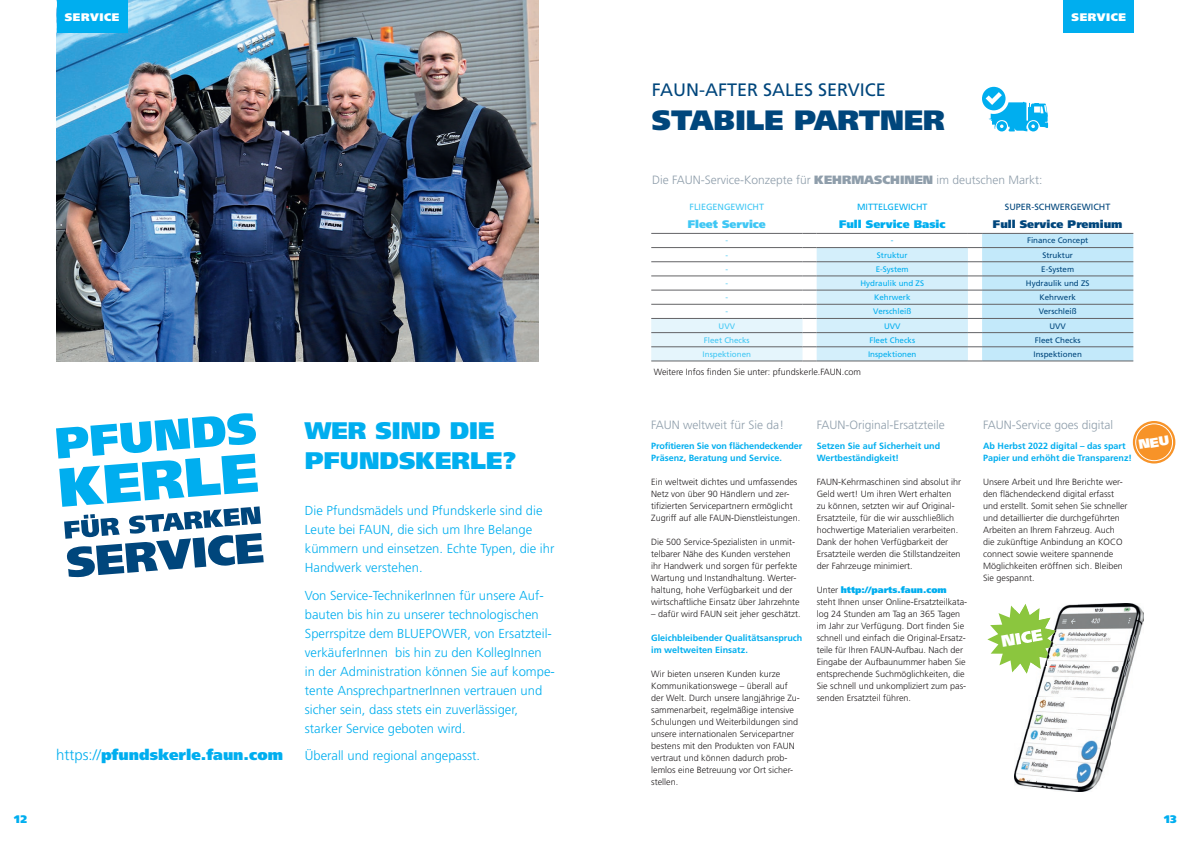
<style>
.page{position:relative;width:1191px;height:842px;background:#fff}
.page>*{position:absolute;margin:0;border:0;box-sizing:border-box;transform-origin:0 0}
.t1{font:900 28px "Frutiger";color:#00467c}
.t2{font:900 24px/30px "Frutiger";color:#00aeef}
.t3{font:18px "Frutiger";color:#00467c}
.t4{font:900 16.3px "Frutiger";color:#fff}
.t5{font:900 15px "Frutiger";color:#00aeef}
.t6{font:300 13px/19px "Frutiger";color:#00aeef}
.t7{font:300 12px "Frutiger";color:#8f9eab}
.t8{font:900 11px "Frutiger";color:#00aeef}
.t9{font:900 11px "Frutiger";color:#00467c}
.t10{font:900 11px "Frutiger";letter-spacing:.05em;color:#fff}
.t11{font:900 11px "Frutiger";color:#40c7f4}
.t12{font:300 9px/12px "Frutiger";color:#231f20}
.t13{font:700 9px/12px "Frutiger";color:#00aeef}
.t14{font:9px "Frutiger";color:#00467c}
.t15{font:9px "Frutiger";color:#40c7f4}
.t16{font:9px "Frutiger";color:#00aeef}
.t17{font:8px "Frutiger";color:#00467c}
.t18{font:8px "Frutiger";color:#00aeef}
.t19{font:8px "Frutiger";color:#40c7f4}
.s1{font-weight:900}
.s2{font-weight:300}
.s3{font-weight:900;color:#00aeef}
</style>
<div class="page">
<img style="left:57px;top:0;width:482px;height:361px">
<svg style="left:982px;top:87px;width:66px;height:44px"></svg>
<div style="left:57px;top:0;width:71px;height:33px;background:#00aeef"></div>
<div style="left:1063px;top:0;width:71px;height:33px;background:#00aeef"></div>
<svg style="left:651px;top:233px;width:482px;height:129px"></svg>
<hr style="left:982px;top:361px;width:151px;height:1px;background:#636366">
<svg style="left:56px;top:413px;width:208px;height:164px"></svg>
<svg style="left:1132px;top:421px;width:43px;height:42px"></svg>
<div style="left:1135px;top:424px;width:37px;height:37px;background:#f79328;border-radius:50%"></div>
<div style="left:1135px;top:423px;width:37px;height:38px;border:1px solid #fff;border-radius:50%"></div>
<svg style="left:987px;top:605px;width:27px;height:68px"></svg>
<img style="left:1057px;top:604px;width:86px;height:62px">
<img style="left:1014px;top:666px;width:117px;height:126px">
<img style="left:1014px;top:604px;width:21px;height:25px">
<img style="left:1035px;top:608px;width:22px;height:61px">
<img style="left:1014px;top:645px;width:22px;height:29px">
<img style="left:1014px;top:629px;width:29px;height:16px">
<p class="t10" style="left:65px;top:10px;width:56px">SERVICE</p>
<p class="t10" style="left:1071px;top:10px;width:56px">SERVICE</p>
<h3 class="t3" style="left:652px;top:79px;width:236px">FAUN-AFTER SALES SERVICE</h3>
<h1 class="t1" style="left:652px;top:103px;width:294px">STABILE PARTNER</h1>
<h3 class="t7" style="left:652px;top:173px;width:392px">Die FAUN-Service-Konzepte für <span class="s1">KEHRMASCHINEN</span> im deutschen Markt:</h3>
<p class="t15" style="left:689px;top:201px;width:76px">FLIEGENGEWICHT</p>
<p class="t16" style="left:857px;top:201px;width:72px">MITTELGEWICHT</p>
<p class="t14" style="left:1005px;top:201px;width:107px">SUPER-SCHWERGEWICHT</p>
<p class="t11" style="left:688px;top:217px;width:80px">Fleet Service</p>
<p class="t8" style="left:839px;top:217px;width:108px">Full Service Basic</p>
<p class="t9" style="left:993px;top:217px;width:131px">Full Service Premium</p>
<p class="t19" style="left:725px;top:236px;width:4px">-</p>
<p class="t18" style="left:891px;top:236px;width:4px">-</p>
<p class="t17" style="left:1027px;top:236px;width:63px">Finance Concept</p>
<p class="t19" style="left:725px;top:250px;width:4px">-</p>
<p class="t18" style="left:877px;top:250px;width:32px">Struktur</p>
<p class="t17" style="left:1042px;top:250px;width:32px">Struktur</p>
<p class="t19" style="left:725px;top:264px;width:4px">-</p>
<p class="t18" style="left:876px;top:264px;width:34px">E-System</p>
<p class="t17" style="left:1041px;top:264px;width:34px">E-System</p>
<p class="t19" style="left:725px;top:279px;width:4px">-</p>
<p class="t18" style="left:860px;top:279px;width:65px">Hydraulik und ZS</p>
<p class="t17" style="left:1026px;top:279px;width:65px">Hydraulik und ZS</p>
<p class="t19" style="left:725px;top:293px;width:4px">-</p>
<p class="t18" style="left:874px;top:293px;width:38px">Kehrwerk</p>
<p class="t17" style="left:1039px;top:293px;width:38px">Kehrwerk</p>
<p class="t19" style="left:725px;top:307px;width:4px">-</p>
<p class="t18" style="left:873px;top:307px;width:39px">Verschleiß</p>
<p class="t17" style="left:1038px;top:307px;width:39px">Verschleiß</p>
<p class="t19" style="left:718px;top:321px;width:18px">UVV</p>
<p class="t18" style="left:884px;top:321px;width:18px">UVV</p>
<p class="t17" style="left:1049px;top:321px;width:18px">UVV</p>
<p class="t19" style="left:704px;top:335px;width:47px">Fleet Checks</p>
<p class="t18" style="left:869px;top:335px;width:47px">Fleet Checks</p>
<p class="t17" style="left:1034px;top:335px;width:47px">Fleet Checks</p>
<p class="t19" style="left:702px;top:349px;width:50px">Inspektionen</p>
<p class="t18" style="left:868px;top:349px;width:50px">Inspektionen</p>
<p class="t17" style="left:1033px;top:349px;width:50px">Inspektionen</p>
<h3 class="t5" style="left:56px;top:745px;width:228px"><span class="s2">https://</span>pfundskerle.faun.com</h3>
<h2 class="t2" style="left:305px;top:415px;width:213px">WER SIND DIE<br>PFUNDSKERLE?</h2>
<h3 class="t6" style="left:305px;top:502px;width:251px">Die Pfundsmädels und Pfundskerle sind die Leute bei FAUN, die sich um Ihre Belange kümmern und einsetzen. Echte Typen, die ihr Handwerk verstehen.</h3>
<p class="t6" style="left:305px;top:586px;width:251px">Von Service-TechnikerInnen für unsere Auf&shy;bauten bis hin zu unserer technologischen Sperrspitze dem BLUEPOWER, von Ersatzteil&shy;verkäuferInnen bis hin zu den KollegInnen in der Administration können Sie auf kompe&shy;tente AnsprechpartnerInnen vertrauen und sicher sein, dass stets ein zuverlässiger, starker Service geboten wird.</p>
<h3 class="t6" style="left:305px;top:747px;width:177px">Überall und regional angepasst.</h3>
<p class="t12" style="left:653px;top:366px;width:209px">Weitere Infos finden Sie unter: pfundskerle.FAUN.com</p>
<h3 class="t7" style="left:651px;top:418px;width:134px">FAUN weltweit für Sie da!</h3>
<p class="t13" style="left:651px;top:440px;width:153px">Profitieren Sie von flächendeckender<br>Präsenz, Beratung und Service.</p>
<p class="t12" style="left:651px;top:476px;width:150px">Ein weltweit dichtes und umfassendes Netz von über 90 Händlern und zer&shy;tifizierten Servicepartnern ermöglicht Zugriff auf alle FAUN-Dienstleistungen.</p>
<p class="t12" style="left:651px;top:536px;width:150px">Die 500 Service-Spezialisten in unmit&shy;telbarer Nähe des Kunden verstehen ihr Handwerk und sorgen für perfekte Wartung und Instandhaltung. Werter&shy;haltung, hohe Verfügbarkeit und der wirtschaftliche Einsatz über Jahrzehnte</p>
<p class="t12" style="left:651px;top:608px;width:151px">– dafür wird FAUN seit jeher geschätzt.</p>
<p class="t13" style="left:651px;top:632px;width:153px">Gleichbleibender Qualitätsanspruch im weltweiten Einsatz.</p>
<p class="t12" style="left:651px;top:668px;width:150px">Wir bieten unseren Kunden kurze Kommunikationswege – überall auf der Welt. Durch unsere langjährige Zu&shy;sammenarbeit, regelmäßige intensive Schulungen und Weiterbildungen sind unsere internationalen Servicepartner bestens mit den Produkten von FAUN vertraut und können dadurch prob&shy;lemlos eine Betreuung vor Ort sicher&shy;stellen.</p>
<h3 class="t7" style="left:816px;top:418px;width:129px">FAUN-Original-Ersatzteile</h3>
<p class="t13" style="left:816px;top:440px;width:125px">Setzen Sie auf Sicherheit und<br>Wertbeständigkeit!</p>
<p class="t12" style="left:816px;top:476px;width:146px">FAUN-Kehrmaschinen sind absolut ihr Geld wert! Um ihren Wert erhalten zu können, setzten wir auf Original-Ersatzteile, für die wir ausschließlich hochwertige Materialien verarbeiten.<br>Dank der hohen Verfügbarkeit der Ersatzteile werden die Stillstandzeiten der Fahrzeuge minimiert.</p>
<p class="t12" style="left:816px;top:584px;width:152px">Unter <span class="s3">http://parts.faun.com </span>steht Ihnen unser Online-Ersatzteilkata&shy;log 24 Stunden am Tag an 365 Tagen im Jahr zur Verfügung. Dort finden Sie schnell und einfach die Original-Ersatz&shy;teile für Ihren FAUN-Aufbau. Nach der Eingabe der Aufbaunummer haben Sie entsprechende Suchmöglichkeiten, die Sie schnell und unkompliziert zum pas&shy;senden Ersatzteil führen.</p>
<h3 class="t7" style="left:983px;top:418px;width:132px">FAUN-Service goes digital</h3>
<p class="t13" style="left:983px;top:440px;width:151px">Ab Herbst 2022 digital – das spart<br>Papier und erhöht die Transparenz!</p>
<p class="t12" style="left:983px;top:476px;width:146px">Unsere Arbeit und Ihre Berichte wer&shy;den flächendeckend digital erfasst und erstellt. Somit sehen Sie schneller und detaillierter die durchgeführten Arbeiten an Ihrem Fahrzeug. Auch die zukünftige Anbindung an KOCO connect sowie weitere spannende Möglichkeiten eröffnen sich. Bleiben Sie gespannt.</p>
<h3 class="t4" style="left:999px;top:632px;width:43px;rotate:-10deg">NICE</h3>
<p class="t8" style="left:14px;top:812px;width:14px">12</p>
<p class="t8" style="left:1164px;top:812px;width:14px">13</p>
</div>
